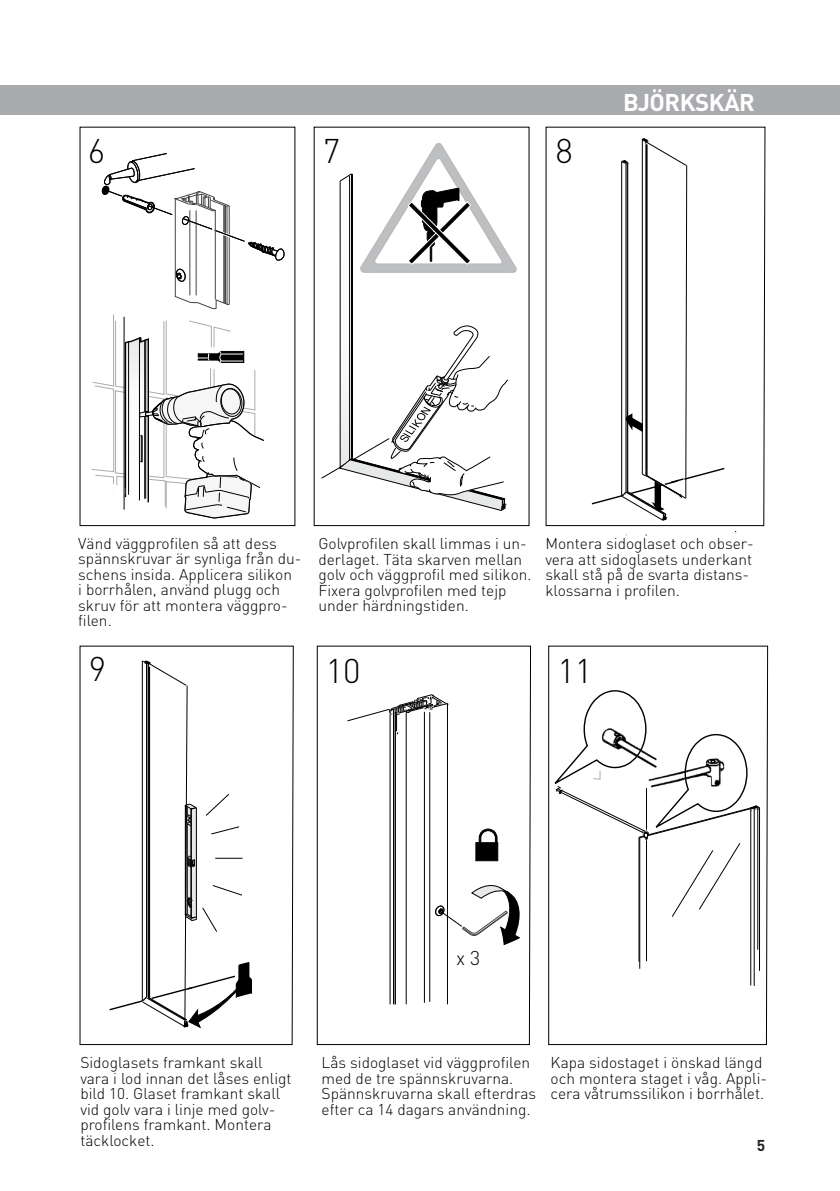
<style>
.page{position:relative;width:840px;height:1191px;background:#fff}
.page>*{position:absolute;margin:0;border:0;box-sizing:border-box;transform-origin:0 0}
.Paragraph_Style1{font:300 33.8px "DIN";color:#000}
.t1{font:700 24px "DIN";letter-spacing:-.02em;color:#fff}
.Paragraph_Style1-2{font:300 19.8px "DIN";color:#000}
.Paragraph_Style1-3{font:300 15.6px/15.6px "DIN";color:#000}
.Allmänt_styckeformat{font:700 15.6px "DIN";color:#231f20}
</style>
<div class="page">
<div style="left:0;top:85px;width:839px;height:30px;background:#a9abae"></div>
<svg style="left:91px;top:153px;width:193px;height:366px"></svg>
<svg style="left:545px;top:126px;width:220px;height:400px"></svg>
<svg style="left:79px;top:645px;width:215px;height:400px"></svg>
<svg style="left:316px;top:645px;width:215px;height:400px"></svg>
<svg style="left:478px;top:828px;width:19px;height:14px"></svg>
<div style="left:475px;top:842px;width:22px;height:19px;background:#000;border:1px solid #000"></div>
<hr style="left:393px;top:711px;width:1px;height:293px;background:#000">
<hr style="left:389px;top:714px;width:1px;height:290px;background:#000">
<hr style="left:394px;top:714px;width:1px;height:290px;background:#000">
<hr style="left:447px;top:703px;width:1px;height:301px;background:#000">
<hr style="left:405px;top:711px;width:1px;height:293px;background:#000">
<svg style="left:347px;top:694px;width:101px;height:40px"></svg>
<hr style="left:424px;top:712px;width:1px;height:290px;background:#000">
<hr style="left:429px;top:712px;width:1px;height:289px;background:#000">
<svg style="left:434px;top:885px;width:85px;height:60px"></svg>
<svg style="left:590px;top:138px;width:135px;height:383px"></svg>
<svg style="left:548px;top:645px;width:219px;height:400px"></svg>
<svg style="left:108px;top:660px;width:144px;height:368px"></svg>
<svg style="left:548px;top:689px;width:212px;height:289px"></svg>
<svg style="left:321px;top:143px;width:196px;height:368px"></svg>
<p class="Paragraph_Style1" style="left:88px;top:128px;width:19px">6</p>
<p class="Paragraph_Style1" style="left:322px;top:128px;width:19px">7</p>
<p class="Paragraph_Style1" style="left:555px;top:128px;width:19px">8</p>
<h2 class="t1" style="left:622px;top:86px;width:133px">BJÖRKSKÄR</h2>
<p class="Paragraph_Style1-3" style="left:78px;top:535px;width:224px">Vänd väggprofilen så att dess spännskruvar är synliga från du&shy;schens insida. Applicera silikon<br>i borrhålen, använd plugg och skruv för att montera väggpro&shy;filen.</p>
<p class="Paragraph_Style1-3" style="left:318px;top:535px;width:214px">Golvprofilen skall limmas i un&shy;derlaget. Täta skarven mellan golv och väggprofil med silikon.<br>Fixera golvprofilen med tejp under härdningstiden.</p>
<p class="Paragraph_Style1" style="left:89px;top:646px;width:19px">9</p>
<p class="Paragraph_Style1" style="left:325px;top:648px;width:36px">10</p>
<p class="Paragraph_Style1-3" style="left:545px;top:535px;width:210px">Montera sidoglaset och obser&shy;vera att sidoglasets underkant skall stå på de svarta distans&shy;klossarna i profilen.</p>
<p class="Paragraph_Style1" style="left:557px;top:648px;width:36px">11</p>
<p class="Paragraph_Style1-2" style="left:455px;top:944px;width:26px">x 3</p>
<p class="Paragraph_Style1-3" style="left:80px;top:1054px;width:213px">Sidoglasets framkant skall vara i lod innan det låses enligt bild 10. Glaset framkant skall vid golv vara i linje med golv&shy;profilens framkant. Montera täcklocket.</p>
<p class="Paragraph_Style1-3" style="left:321px;top:1054px;width:216px">Lås sidoglaset vid väggprofilen med de tre spännskruvarna.<br>Spännskruvarna skall efterdras efter ca 14 dagars användning.</p>
<p class="Paragraph_Style1-3" style="left:550px;top:1054px;width:218px">Kapa sidostaget i önskad längd och montera staget i våg. Appli&shy;cera våtrumssilikon i borrhålet.</p>
<p class="Allmänt_styckeformat" style="left:756px;top:1134px;width:10px">5</p>
</div>
